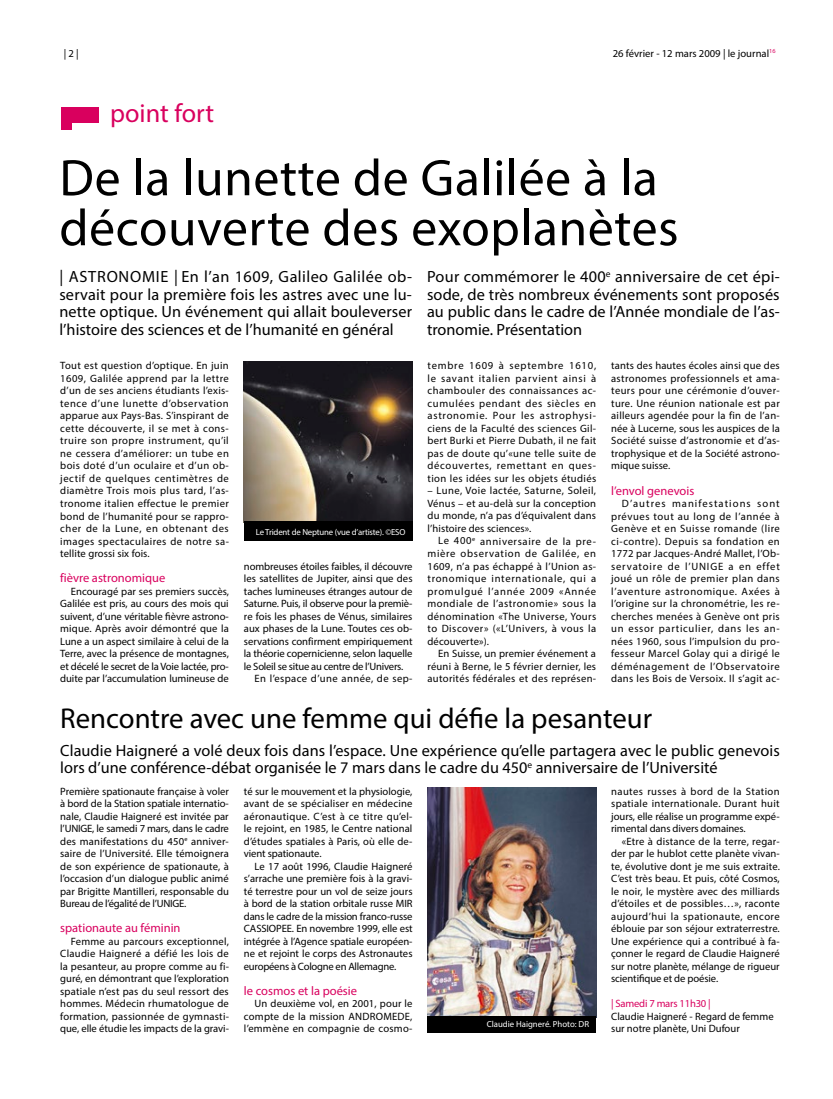
<style>
.page{position:relative;width:833px;height:1099px;background:#fff}
.page>*{position:absolute;margin:0;border:0;box-sizing:border-box;transform-origin:0 0}
.t1{font:51.75px/50px "Myriad Pro";letter-spacing:.01em;color:#000}
.t2{font:28.75px "Myriad Pro";color:#000}
.t3{font:26.25px "Myriad Pro";color:#d9005e}
.t4{font:16.25px/17.5px "Myriad Pro";color:#000;text-align:justify}
.t5{font:16.25px "Myriad Pro";letter-spacing:.045em;color:#000}
.t6{font:12.5px "Myriad Pro";color:#d9005e}
.t7{font:10.62px/12.5px "Myriad Pro";letter-spacing:.005em;color:#000;text-align:justify}
.t8{font:10.62px "Myriad Pro";letter-spacing:-.015em;color:#000}
.t9{font:10.62px "Myriad Pro";letter-spacing:-.02em;color:#000}
.t10{font:10.62px "Myriad Pro";letter-spacing:.035em;color:#000}
.t11{font:10.62px "Myriad Pro";letter-spacing:-.02em;color:#d9005e}
.t12{font:8.75px "Myriad Pro";letter-spacing:-.02em;color:#fff}
.t13{font:8.75px "Myriad Pro";color:#fff}
</style>
<div class="page">
<div style="left:61px;top:121px;width:11px;height:9px;background:#d9005e"></div>
<div style="left:61px;top:108px;width:37px;height:15px;background:#d9005e"></div>
<img style="left:427px;top:788px;width:169px;height:228px">
<div style="left:427px;top:1016px;width:169px;height:16px;background:#000"></div>
<img style="left:244px;top:361px;width:168px;height:161px">
<div style="left:244px;top:522px;width:168px;height:19px;background:#000"></div>
<p class="t7" style="left:64px;top:47px;width:17px">| 2 |</p>
<p class="t7" style="left:612px;top:47px;width:164px">26 février - 12 mars 2009 | le journal<sup>16</sup></p>
<h3 class="t3" style="left:110px;top:97px;width:105px">point fort</h3>
<h1 class="t1" style="left:59px;top:152px;width:620px">De la lunette de Galilée à la découverte des exoplanètes</h1>
<h3 class="t4" style="left:59px;top:268px;width:354px;text-indent:115px">| En l’an 1609, Galileo Galilée ob&shy;servait pour la première fois les astres avec une lu&shy;nette optique. Un événement qui allait bouleverser l’histoire des sciences et de l’humanité en général</h3>
<h3 class="t4" style="left:427px;top:268px;width:354px">Pour commémorer le 400<sup>e</sup> anniversaire de cet épi&shy;sode, de très nombreux événements sont proposés au public dans le cadre de l’Année mondiale de l’as&shy;tronomie. Présentation</h3>
<p class="t7" style="left:60px;top:359px;width:170px">Tout est question d’optique. En juin 1609, Galilée apprend par la lettre d’un de ses anciens étudiants l’exis&shy;tence d’une lunette d’observation apparue aux Pays-Bas. S’inspirant de cette découverte, il se met à cons&shy;truire son propre instrument, qu’il ne cessera d’améliorer: un tube en bois doté d’un oculaire et d’un ob&shy;jectif de quelques centimètres de diamètre Trois mois plus tard, l’as&shy;tronome italien effectue le premier bond de l’humanité pour se rappro&shy;cher de la Lune, en obtenant des images spectaculaires de notre sa&shy;tellite grossi six fois.</p>
<p class="t6" style="left:60px;top:570px;width:106px">fièvre astronomique</p>
<p class="t7" style="left:60px;top:584px;width:170px;text-indent:11px">Encouragé par ses premiers succès, Galilée est pris, au cours des mois qui suivent, d’une véritable fièvre astrono&shy;mique. Après avoir démontré que la Lune a un aspect similaire à celui de la Terre, avec la présence de montagnes, et décelé le secret de la Voie lactée, pro&shy;duite par l’accumulation lumineuse de</p>
<h3 class="t5" style="left:59px;top:267px;width:92px">| astronomie</h3>
<p class="t7" style="left:427px;top:359px;width:170px">tembre 1609 à septembre 1610, le savant italien parvient ainsi à chambouler des connaissances ac&shy;cumulées pendant des siècles en astronomie. Pour les astrophysi&shy;ciens de la Faculté des sciences Gil&shy;bert Burki et Pierre Dubath, il ne fait pas de doute qu’«une telle suite de découvertes, remettant en ques&shy;tion les idées sur les objets étudiés</p>
<p class="t7" style="left:427px;top:484px;width:170px">– Lune, Voie lactée, Saturne, Soleil, Vénus – et au-delà sur la conception du monde, n’a pas d’équivalent dans l’histoire des sciences».</p>
<p class="t7" style="left:427px;top:534px;width:170px;text-indent:11px">Le 400<sup>e</sup> anniversaire de la pre&shy;mière observation de Galilée, en 1609, n’a pas échappé à l’Union as&shy;tronomique internationale, qui a promulgué l’année 2009 «Année mondiale de l’astronomie» sous la dénomination «The Universe, Yours to Discover» («L’Univers, à vous la découverte»).</p>
<p class="t7" style="left:427px;top:647px;width:170px;text-indent:11px">En Suisse, un premier événement a réuni à Berne, le 5 février dernier, les autorités fédérales et des représen-</p>
<p class="t7" style="left:611px;top:359px;width:170px">tants des hautes écoles ainsi que des astronomes professionnels et ama&shy;teurs pour une cérémonie d’ouver&shy;ture. Une réunion nationale est par ailleurs agendée pour la fin de l’an&shy;née à Lucerne, sous les auspices de la Société suisse d’astronomie et d’as&shy;trophysique et de la Société astrono&shy;mique suisse.</p>
<p class="t6" style="left:611px;top:482px;width:85px">l’envol genevois</p>
<p class="t7" style="left:611px;top:497px;width:170px;text-indent:11px">D’autres manifestations sont prévues tout au long de l’année à Genève et en Suisse romande (lire ci-contre). Depuis sa fondation en 1772 par Jacques-André Mallet, l’Ob&shy;servatoire de l’UNIGE a en effet joué un rôle de premier plan dans l’aventure astronomique. Axées à l’origine sur la chronométrie, les re&shy;cherches menées à Genève ont pris un essor particulier, dans les an&shy;nées 1960, sous l’impulsion du pro&shy;fesseur Marcel Golay qui a dirigé le déménagement de l’Observatoire dans les Bois de Versoix. Il s’agit ac-</p>
<p class="t12" style="left:256px;top:526px;width:150px">Le Trident de Neptune (vue d’artiste). ©ESO</p>
<p class="t7" style="left:244px;top:559px;width:170px">nombreuses étoiles faibles, il découvre</p>
<p class="t7" style="left:244px;top:572px;width:170px">les satellites de Jupiter, ainsi que des</p>
<p class="t7" style="left:244px;top:584px;width:170px">taches lumineuses étranges autour de</p>
<p class="t8" style="left:244px;top:597px;width:170px">Saturne. Puis, il observe pour la premiè-</p>
<p class="t7" style="left:244px;top:609px;width:170px">re fois les phases de Vénus, similaires</p>
<p class="t7" style="left:244px;top:622px;width:170px">aux phases de la Lune. Toutes ces ob-</p>
<p class="t7" style="left:244px;top:634px;width:170px">servations confirment empiriquement</p>
<p class="t8" style="left:244px;top:647px;width:170px">la théorie copernicienne, selon laquelle</p>
<p class="t9" style="left:244px;top:659px;width:161px">le Soleil se situe au centre de l’Univers.</p>
<p class="t10" style="left:254px;top:672px;width:159px">En l’espace d’une année, de sep-</p>
<h2 class="t2" style="left:60px;top:700px;width:593px">Rencontre avec une femme qui défie la pesanteur</h2>
<h3 class="t4" style="left:60px;top:741px;width:721px">Claudie Haigneré a volé deux fois dans l’espace. Une expérience qu’elle partagera avec le public genevois lors d’une conférence-débat organisée le 7 mars dans le cadre du 450<sup>e</sup> anniversaire de l’Université</h3>
<p class="t7" style="left:60px;top:784px;width:170px">Première spationaute française à voler à bord de la Station spatiale internatio&shy;nale, Claudie Haigneré est invitée par l’UNIGE, le samedi 7 mars, dans le cadre des manifestations du 450<sup>e</sup> anniver&shy;saire de l’Université. Elle témoignera de son expérience de spationaute, à l’occasion d’un dialogue public animé par Brigitte Mantilleri, responsable du Bureau de l’égalité de l’UNIGE.</p>
<p class="t6" style="left:60px;top:920px;width:122px">spationaute au féminin</p>
<p class="t7" style="left:60px;top:934px;width:170px;text-indent:11px">Femme au parcours exceptionnel, Claudie Haigneré a défié les lois de la pesanteur, au propre comme au fi&shy;guré, en démontrant que l’exploration spatiale n’est pas du seul ressort des hommes. Médecin rhumatologue de formation, passionnée de gymnasti&shy;que, elle étudie les impacts de la gravi-</p>
<p class="t7" style="left:244px;top:784px;width:170px">té sur le mouvement et la physiologie, avant de se spécialiser en médecine aéronautique. C’est à ce titre qu’el&shy;le rejoint, en 1985, le Centre national d’études spatiales à Paris, où elle de&shy;vient spationaute.</p>
<p class="t7" style="left:244px;top:859px;width:170px;text-indent:11px">Le 17 août 1996, Claudie Haigneré s’arrache une première fois à la gravi&shy;té terrestre pour un vol de seize jours à bord de la station orbitale russe MIR dans le cadre de la mission franco-russe CASSIOPEE. En novembre 1999, elle est intégrée à l’Agence spatiale européen&shy;ne et rejoint le corps des Astronautes européens à Cologne en Allemagne.</p>
<p class="t6" style="left:244px;top:982px;width:115px">le cosmos et la poésie</p>
<p class="t7" style="left:244px;top:997px;width:170px;text-indent:11px">Un deuxième vol, en 2001, pour le compte de la mission ANDROMEDE, l’emmène en compagnie de cosmo-</p>
<p class="t13" style="left:487px;top:1019px;width:104px">Claudie Haigneré. Photo: DR</p>
<p class="t7" style="left:611px;top:784px;width:170px">nautes russes à bord de la Station spatiale internationale. Durant huit jours, elle réalise un programme expé&shy;rimental dans divers domaines.</p>
<p class="t7" style="left:611px;top:834px;width:170px;text-indent:11px">«Etre à distance de la terre, regar&shy;der par le hublot cette planète vivan&shy;te, évolutive dont je me suis extraite.<br>C’est très beau. Et puis, côté Cosmos, le noir, le mystère avec des milliards d’étoiles et de possibles…», raconte aujourd’hui la spationaute, encore éblouie par son séjour extraterrestre.<br>Une expérience qui a contribué à fa&shy;çonner le regard de Claudie Haigneré sur notre planète, mélange de rigueur scientifique et de poésie.</p>
<p class="t11" style="left:611px;top:997px;width:101px">| Samedi 7 mars 11h30 |</p>
<p class="t7" style="left:611px;top:1009px;width:164px">Claudie Haigneré - Regard de femme sur notre planète, Uni Dufour</p>
</div>
